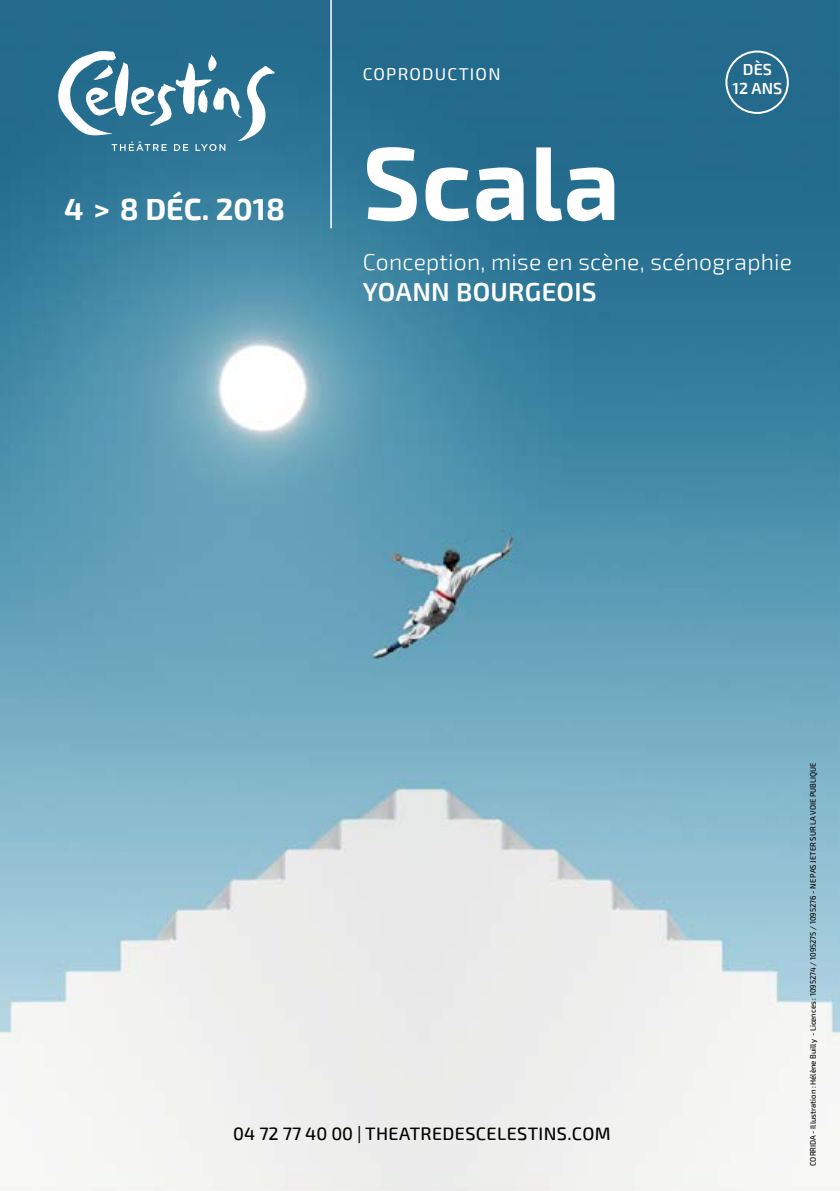
<style>
.page{position:relative;width:840px;height:1191px;background:#fff}
.page>*{position:absolute;margin:0;border:0;box-sizing:border-box;transform-origin:0 0}
.t1{font:700 103.6px "Exo 2";letter-spacing:.01em;color:#fff;scale:.96 1}
.t2{font:700 29.8px "Exo 2";color:#fff}
.t3{font:600 26px "Exo 2";letter-spacing:.01em;color:#fff}
.t4{font:300 22.8px "Exo 2";letter-spacing:.01em;color:#fff}
.t5{font:500 18px "Exo 2";letter-spacing:.02em;color:#000}
.t6{font:17px "Exo 2";letter-spacing:.07em;color:#fff}
.t7{font:600 16px/19.2px "Exo 2";color:#fff;text-align:center}
.t8{font:500 8px "Exo 2";color:#000;scale:.95 1}
.s1{font-style:inherit}
</style>
<div class="page">
<img style="left:0;top:0;width:839px;height:1191px">
<svg style="left:58px;top:51px;width:217px;height:100px"></svg>
<hr style="left:330px;top:0;width:1px;height:228px;background:#fff">
<div style="left:725px;top:51px;width:63px;height:63px;border:2px solid #fff;border-radius:50%"></div>
<h2 class="t2" style="left:64px;top:192px;width:222px">4 &gt; 8 DÉC. 2018</h2>
<h3 class="t6" style="left:362px;top:64px;width:139px">COPRODUCTION</h3>
<h1 class="t1" style="left:362px;top:122px;width:269px">Scala</h1>
<h3 class="t7" style="left:732px;top:60px;width:51px">DÈS<br>12 ANS</h3>
<h3 class="t4" style="left:362px;top:249px;width:430px">Conception, mise en scène, scénographie</h3>
<h3 class="t3" style="left:362px;top:276px;width:235px">YOANN BOURGEOIS</h3>
<h3 class="t5" style="left:233px;top:1123px;width:379px"><span class="s1">04 72 77 40 00 |</span> THEATREDESCELESTINS.COM</h3>
<p class="t8" style="left:807px;top:1165px;width:426px;rotate:-90deg">CORRIDA - Illustration : Hélène Builly - Licences : 1095274 / 1095275 / 1095276 - NE PAS JETER SUR LA VOIE PUBLIQUE</p>
</div>
